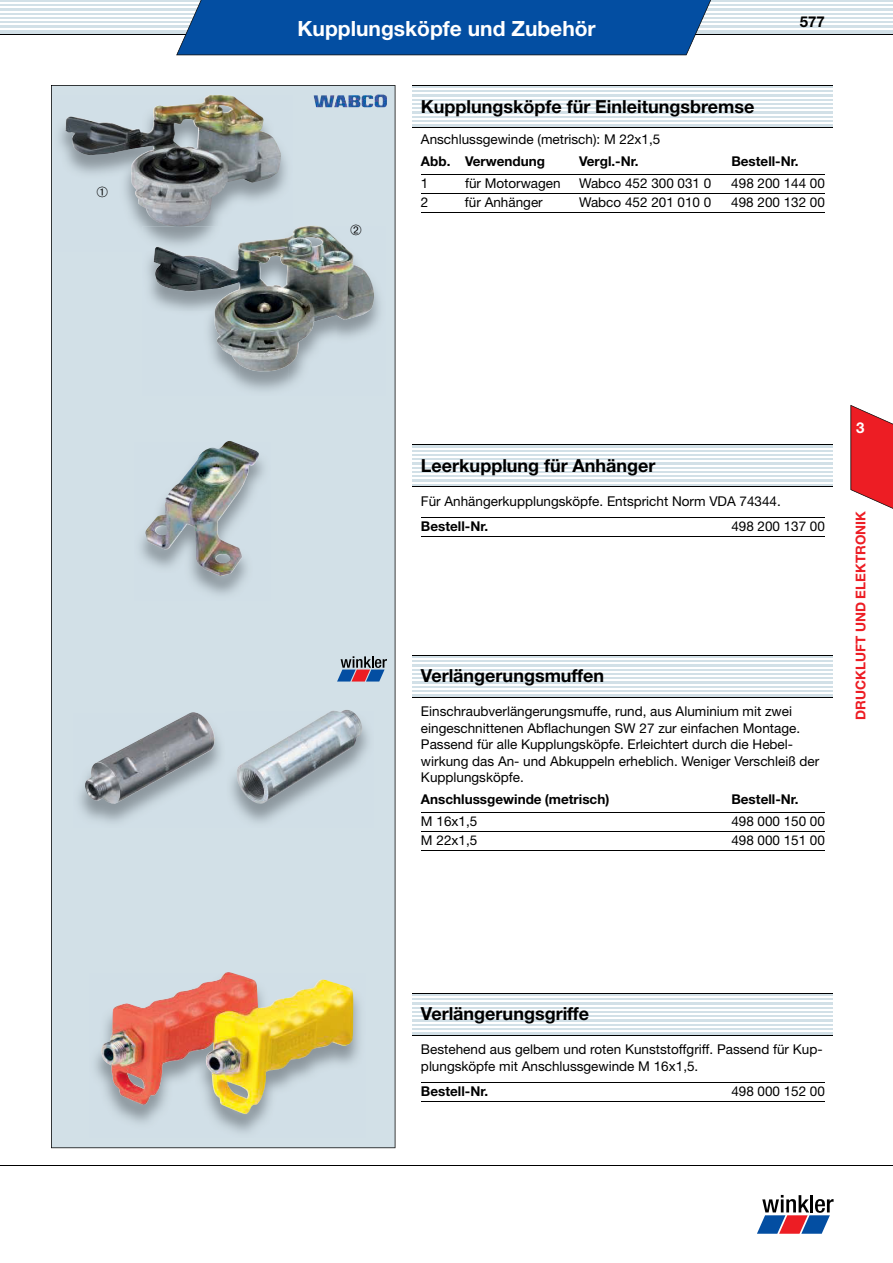
<style>
.page{position:relative;width:893px;height:1263px;background:#fff}
.page>*{position:absolute;margin:0;border:0;box-sizing:border-box;transform-origin:0 0}
.t1{font:700 21px "Helvetica Neue";color:#fff}
.t2{font:700 18px "Helvetica Neue";color:#000}
.t3{font:700 15px "Helvetica Neue";color:#000}
.t4{font:700 15px "Helvetica Neue";color:#fff}
.t5{font:13.5px/16.5px "Helvetica Neue";color:#000}
.t6{font:700 13.5px "Helvetica Neue";color:#000}
.t7{font:700 13.5px "Helvetica Neue";color:#ed1d24}
.t8{font:13.5px "Ziffern Normal";color:#000}
</style>
<div class="page">
<svg style="left:1px;top:0;width:892px;height:34px;fill:#d2e0e7"></svg>
<hr style="left:0;top:2px;width:893px;height:2px;background:#fff">
<hr style="left:0;top:7px;width:893px;height:1px;background:#fff">
<hr style="left:0;top:11px;width:893px;height:1px;background:#fff">
<hr style="left:0;top:15px;width:893px;height:1px;background:#fff">
<hr style="left:0;top:19px;width:893px;height:2px;background:#fff">
<hr style="left:0;top:24px;width:893px;height:1px;background:#fff">
<hr style="left:0;top:28px;width:893px;height:1px;background:#fff">
<hr style="left:0;top:34px;width:893px;height:1px;background:#000">
<div style="left:176px;top:0;width:535px;height:55px;background:#034ea2"></div>
<svg style="left:757px;top:1195px;width:76px;height:39px"></svg>
<hr style="left:0;top:1165px;width:893px;height:1px;background:#000">
<svg style="left:850px;top:405px;width:43px;height:104px"></svg>
<div style="left:51px;top:85px;width:344px;height:1063px;background:#d2e0e7"></div>
<img style="left:142px;top:251px;width:12px;height:60px">
<img style="left:374px;top:227px;width:12px;height:42px">
<img style="left:337px;top:269px;width:49px;height:127px">
<div style="left:142px;top:311px;width:98px;height:85px;background:#d1dfe7"></div>
<img style="left:288px;top:371px;width:49px;height:25px">
<img style="left:154px;top:226px;width:220px;height:145px">
<div style="left:54px;top:96px;width:88px;height:155px;background:#d1dfe7"></div>
<img style="left:281px;top:96px;width:12px;height:131px">
<img style="left:142px;top:227px;width:151px;height:24px">
<img style="left:155px;top:235px;width:138px;height:16px">
<img style="left:65px;top:95px;width:216px;height:132px">
<svg style="left:412px;top:445px;width:421px;height:42px;fill:#d2e0e7"></svg>
<hr style="left:412px;top:448px;width:421px;height:1px;background:#fff">
<hr style="left:412px;top:452px;width:421px;height:1px;background:#fff">
<hr style="left:412px;top:456px;width:421px;height:2px;background:#fff">
<hr style="left:412px;top:461px;width:421px;height:1px;background:#fff">
<hr style="left:412px;top:465px;width:421px;height:1px;background:#fff">
<hr style="left:412px;top:469px;width:421px;height:1px;background:#fff">
<hr style="left:412px;top:473px;width:421px;height:2px;background:#fff">
<hr style="left:412px;top:478px;width:421px;height:1px;background:#fff">
<hr style="left:412px;top:482px;width:421px;height:1px;background:#fff">
<hr style="left:412px;top:444px;width:421px;height:1px;background:#000">
<hr style="left:412px;top:487px;width:421px;height:1px;background:#000">
<hr style="left:421px;top:517px;width:310px;height:1px;background:#000">
<hr style="left:421px;top:536px;width:310px;height:1px;background:#000">
<hr style="left:731px;top:517px;width:94px;height:1px;background:#000">
<hr style="left:731px;top:536px;width:94px;height:1px;background:#000">
<img style="left:134px;top:442px;width:136px;height:158px">
<img style="left:145px;top:441px;width:114px;height:135px">
<svg style="left:412px;top:656px;width:421px;height:41px;fill:#d2e0e7"></svg>
<hr style="left:412px;top:658px;width:421px;height:2px;background:#fff">
<hr style="left:412px;top:663px;width:421px;height:1px;background:#fff">
<hr style="left:412px;top:667px;width:421px;height:1px;background:#fff">
<hr style="left:412px;top:671px;width:421px;height:1px;background:#fff">
<hr style="left:412px;top:675px;width:421px;height:2px;background:#fff">
<hr style="left:412px;top:680px;width:421px;height:1px;background:#fff">
<hr style="left:412px;top:684px;width:421px;height:1px;background:#fff">
<hr style="left:412px;top:688px;width:421px;height:1px;background:#fff">
<hr style="left:412px;top:692px;width:421px;height:2px;background:#fff">
<hr style="left:412px;top:655px;width:421px;height:1px;background:#000">
<hr style="left:412px;top:697px;width:421px;height:1px;background:#000">
<hr style="left:421px;top:812px;width:310px;height:1px;background:#000">
<hr style="left:731px;top:812px;width:94px;height:1px;background:#000">
<hr style="left:421px;top:831px;width:310px;height:1px;background:#000">
<hr style="left:421px;top:850px;width:310px;height:1px;background:#000">
<hr style="left:731px;top:831px;width:94px;height:1px;background:#000">
<hr style="left:731px;top:850px;width:94px;height:1px;background:#000">
<svg style="left:412px;top:994px;width:421px;height:41px;fill:#d2e0e7"></svg>
<hr style="left:412px;top:996px;width:421px;height:2px;background:#fff">
<hr style="left:412px;top:1001px;width:421px;height:1px;background:#fff">
<hr style="left:412px;top:1005px;width:421px;height:1px;background:#fff">
<hr style="left:412px;top:1009px;width:421px;height:1px;background:#fff">
<hr style="left:412px;top:1013px;width:421px;height:2px;background:#fff">
<hr style="left:412px;top:1018px;width:421px;height:1px;background:#fff">
<hr style="left:412px;top:1022px;width:421px;height:1px;background:#fff">
<hr style="left:412px;top:1026px;width:421px;height:1px;background:#fff">
<hr style="left:412px;top:1030px;width:421px;height:2px;background:#fff">
<hr style="left:412px;top:993px;width:421px;height:1px;background:#000">
<hr style="left:412px;top:1035px;width:421px;height:1px;background:#000">
<hr style="left:421px;top:1082px;width:310px;height:1px;background:#000">
<hr style="left:421px;top:1101px;width:310px;height:1px;background:#000">
<hr style="left:731px;top:1082px;width:94px;height:1px;background:#000">
<hr style="left:731px;top:1101px;width:94px;height:1px;background:#000">
<img style="left:90px;top:973px;width:275px;height:165px">
<img style="left:101px;top:972px;width:252px;height:142px">
<img style="left:225px;top:711px;width:149px;height:117px">
<img style="left:236px;top:710px;width:126px;height:94px">
<img style="left:74px;top:714px;width:152px;height:114px">
<img style="left:84px;top:712px;width:131px;height:92px">
<svg style="left:337px;top:656px;width:50px;height:25px"></svg>
<img style="left:313px;top:95px;width:74px;height:12px">
<svg style="left:412px;top:86px;width:421px;height:41px;fill:#d2e0e7"></svg>
<hr style="left:412px;top:89px;width:421px;height:1px;background:#fff">
<hr style="left:412px;top:93px;width:421px;height:1px;background:#fff">
<hr style="left:412px;top:97px;width:421px;height:1px;background:#fff">
<hr style="left:412px;top:101px;width:421px;height:2px;background:#fff">
<hr style="left:412px;top:106px;width:421px;height:1px;background:#fff">
<hr style="left:412px;top:110px;width:421px;height:1px;background:#fff">
<hr style="left:412px;top:114px;width:421px;height:1px;background:#fff">
<hr style="left:412px;top:118px;width:421px;height:2px;background:#fff">
<hr style="left:412px;top:123px;width:421px;height:1px;background:#fff">
<hr style="left:412px;top:85px;width:421px;height:1px;background:#000">
<hr style="left:412px;top:127px;width:421px;height:1px;background:#000">
<hr style="left:421px;top:174px;width:44px;height:1px;background:#000">
<hr style="left:465px;top:174px;width:114px;height:1px;background:#000">
<hr style="left:579px;top:174px;width:152px;height:1px;background:#000">
<hr style="left:731px;top:174px;width:94px;height:1px;background:#000">
<hr style="left:421px;top:193px;width:44px;height:1px;background:#000">
<hr style="left:465px;top:193px;width:114px;height:1px;background:#000">
<hr style="left:421px;top:212px;width:44px;height:1px;background:#000">
<hr style="left:465px;top:212px;width:114px;height:1px;background:#000">
<hr style="left:579px;top:193px;width:152px;height:1px;background:#000">
<hr style="left:579px;top:212px;width:152px;height:1px;background:#000">
<hr style="left:731px;top:193px;width:94px;height:1px;background:#000">
<hr style="left:731px;top:212px;width:94px;height:1px;background:#000">
<svg style="left:0;top:0;width:1px;height:34px"></svg>
<p class="t8" style="left:96px;top:184px;width:13px">1</p>
<h1 class="t1" style="left:297px;top:16px;width:300px">Kupplungsköpfe und Zubehör</h1>
<p class="t3" style="left:800px;top:12px;width:27px">577</p>
<p class="t8" style="left:350px;top:222px;width:13px">2</p>
<h2 class="t2" style="left:421px;top:95px;width:335px">Kupplungsköpfe für Einleitungsbremse</h2>
<p class="t5" style="left:421px;top:131px;width:241px">Anschlussgewinde (metrisch): M 22x1,5</p>
<p class="t6" style="left:421px;top:153px;width:126px">Abb. Verwendung</p>
<p class="t6" style="left:579px;top:153px;width:61px">Vergl.-Nr.</p>
<p class="t6" style="left:731px;top:153px;width:69px">Bestell-Nr.</p>
<p class="t5" style="left:421px;top:175px;width:9px">1</p>
<p class="t5" style="left:465px;top:175px;width:97px">für Motorwagen</p>
<p class="t5" style="left:579px;top:175px;width:134px">Wabco 452 300 031 0</p>
<p class="t5" style="left:731px;top:175px;width:95px">498 200 144 00</p>
<p class="t5" style="left:421px;top:194px;width:9px">2</p>
<p class="t5" style="left:465px;top:194px;width:79px">für Anhänger</p>
<p class="t5" style="left:579px;top:194px;width:134px">Wabco 452 201 010 0</p>
<p class="t5" style="left:731px;top:194px;width:95px">498 200 132 00</p>
<h2 class="t2" style="left:421px;top:454px;width:236px">Leerkupplung für Anhänger</h2>
<p class="t5" style="left:421px;top:492px;width:361px">Für Anhängerkupplungsköpfe. Entspricht Norm VDA 74344.</p>
<p class="t6" style="left:421px;top:518px;width:69px">Bestell-Nr.</p>
<p class="t5" style="left:731px;top:518px;width:95px">498 200 137 00</p>
<h2 class="t2" style="left:421px;top:665px;width:185px">Verlängerungsmuffen</h2>
<p class="t5" style="left:421px;top:703px;width:400px">Einschraubverlängerungsmuffe, rund, aus Aluminium mit zwei eingeschnittenen Abflachungen SW 27 zur einfachen Montage.<br>Passend für alle Kupplungsköpfe. Erleichtert durch die Hebel&shy;wirkung das An- und Abkuppeln erheblich. Weniger Verschleiß der Kupplungsköpfe.</p>
<p class="t6" style="left:421px;top:791px;width:190px">Anschlussgewinde (metrisch)</p>
<p class="t6" style="left:731px;top:791px;width:69px">Bestell-Nr.</p>
<p class="t5" style="left:421px;top:813px;width:58px">M 16x1,5</p>
<p class="t5" style="left:731px;top:813px;width:95px">498 000 150 00</p>
<p class="t5" style="left:421px;top:832px;width:58px">M 22x1,5</p>
<p class="t5" style="left:731px;top:832px;width:95px">498 000 151 00</p>
<p class="t4" style="left:856px;top:418px;width:10px">3</p>
<p class="t7" style="left:852px;top:719px;width:210px;rotate:-90deg">DRUCKLUFT UND ELEKTRONIK</p>
<h2 class="t2" style="left:421px;top:1003px;width:170px">Verlängerungsgriffe</h2>
<p class="t5" style="left:421px;top:1041px;width:403px">Bestehend aus gelbem und roten Kunststoffgriff. Passend für Kup&shy;plungsköpfe mit Anschlussgewinde M 16x1,5.</p>
<p class="t6" style="left:421px;top:1083px;width:69px">Bestell-Nr.</p>
<p class="t5" style="left:731px;top:1083px;width:95px">498 000 152 00</p>
</div>
